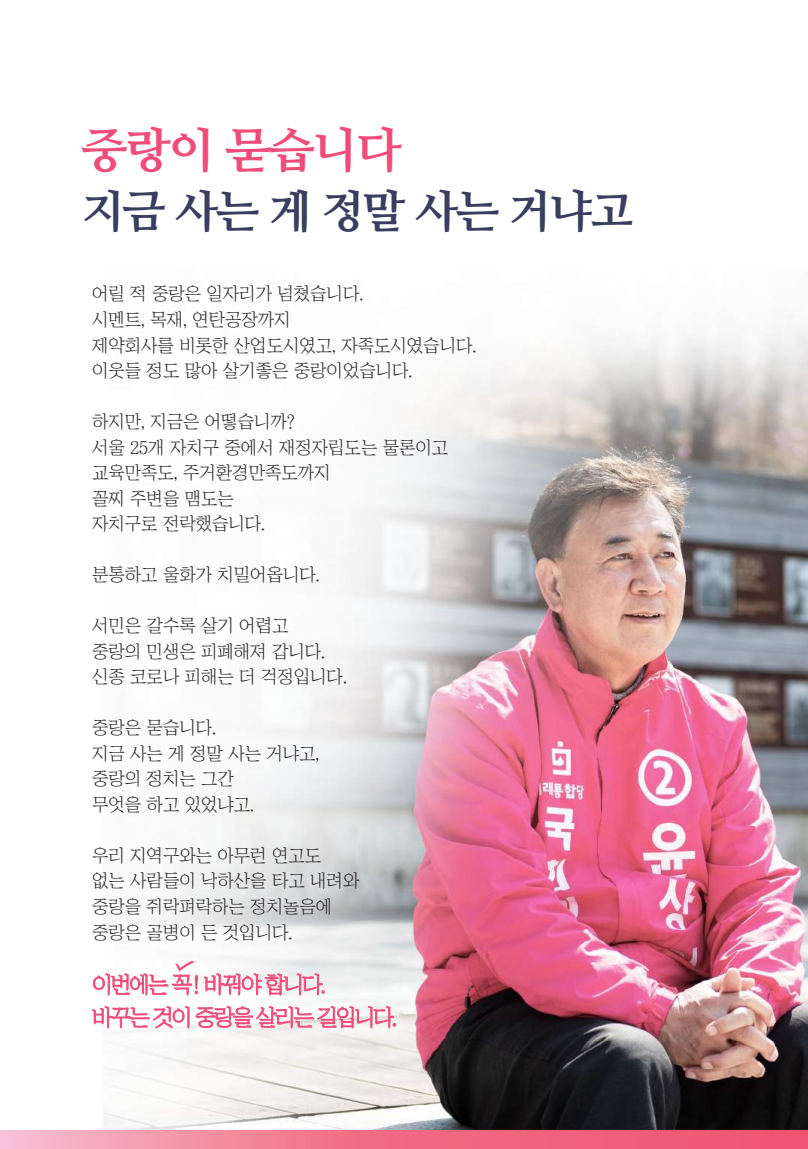
<style>
.page{position:relative;width:808px;height:1149px;background:#fff}
.page>*{position:absolute;margin:0;border:0;box-sizing:border-box;transform-origin:0 0}
.t1{font:800 48px "Nanum Myeongjo";letter-spacing:-.04em;color:#f04c79}
.t2{font:800 45px "Nanum Myeongjo";letter-spacing:-.04em;color:#3a3e5e}
.t3{font:22.5px "Chosunilbo NM";letter-spacing:-.08em;color:#f04c79}
.t4{font:18px/25.5px "Chosunilbo NM";color:#231f20}
</style>
<div class="page">
<img style="left:103px;top:327px;width:705px;height:803px">
<svg style="left:0;top:1130px;width:808px;height:18px;background:#f27890"></svg>
<img style="left:103px;top:845px;width:235px;height:266px">
<svg style="left:92px;top:960px;width:305px;height:68px"></svg>
<h1 class="t1" style="left:82px;top:121px;width:322px">중랑이 묻습니다</h1>
<h2 class="t2" style="left:82px;top:184px;width:553px">지금 사는 게 정말 사는 거냐고</h2>
<p class="t4" style="left:92px;top:281px;width:386px">어릴 적 중랑은 일자리가 넘쳤습니다.<br>시멘트, 목재, 연탄공장까지<br>제약회사를 비롯한 산업도시였고, 자족도시였습니다. 이웃들 정도 많아 살기좋은 중랑이었습니다.</p>
<p class="t4" style="left:92px;top:408px;width:358px">하지만, 지금은 어떻습니까?<br>서울 25개 자치구 중에서 재정자립도는 물론이고 교육만족도, 주거환경만족도까지<br>꼴찌 주변을 맴도는<br>자치구로 전락했습니다.</p>
<p class="t4" style="left:92px;top:561px;width:229px">분통하고 울화가 치밀어옵니다.</p>
<p class="t4" style="left:92px;top:612px;width:256px">서민은 갈수록 살기 어렵고<br>중랑의 민생은 피폐해져 갑니다. 신종 코로나 피해는 더 걱정입니다.</p>
<p class="t4" style="left:92px;top:714px;width:229px">중랑은 묻습니다.<br>지금 사는 게 정말 사는 거냐고, 중랑의 정치는 그간<br>무엇을 하고 있었냐고.</p>
<p class="t4" style="left:92px;top:842px;width:269px">우리 지역구와는 아무런 연고도<br>없는 사람들이 낙하산을 타고 내려와 중랑을 쥐락펴락하는 정치놀음에 중랑은 골병이 든 것입니다.</p>
<p class="t3" style="left:92px;top:972px;width:235px">이번에는 꼭! 바꿔야 합니다.</p>
<p class="t3" style="left:92px;top:1005px;width:306px">바꾸는 것이 중랑을 살리는 길입니다.</p>
</div>
